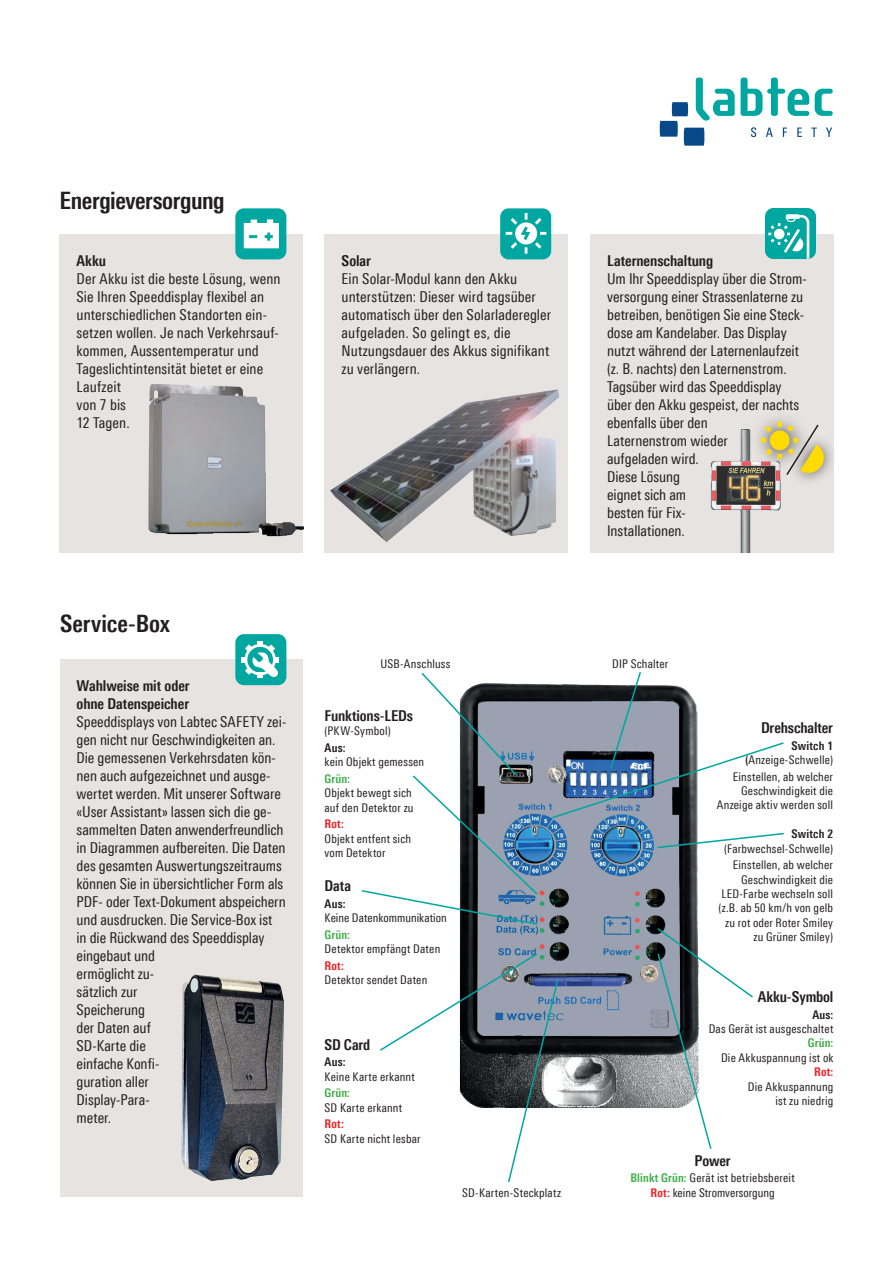
<style>
.page{position:relative;width:893px;height:1263px;background:#fff}
.page>*{position:absolute;margin:0;border:0;box-sizing:border-box;transform-origin:0 0}
.t1{font:700 24px "Linotype Univers 620 Cn";letter-spacing:-.015em;color:#231f20}
.t2{font:700 24px "Linotype Univers 620 Cn";letter-spacing:.005em;color:#231f20}
.t3{font:15px/18px "Linotype Univers 420 Cn";color:#231f20}
.t4{font:700 15px "Linotype Univers 620 Cn";letter-spacing:-.005em;color:#231f20}
.t5{font:12px/14.4px "Linotype Univers 420 Cn";letter-spacing:.015em;color:#231f20}
.t6{font:700 12px "Linotype Univers 620 Cn";letter-spacing:.02em;color:#231f20}
.t7{font:700 12px "Linotype Univers 620 Cn";letter-spacing:.02em;color:#40ae49}
.t8{font:700 12px "Linotype Univers 620 Cn";letter-spacing:.015em;color:#ee1d23}
.s1{font-family:"Linotype Univers 620 Cn";font-weight:700}
.s2{font-family:"Linotype Univers 620 Cn";font-weight:700;color:#40ae49}
.s3{font-family:"Linotype Univers 620 Cn";font-weight:700;color:#ee1d23}
</style>
<div class="page">
<svg style="left:660px;top:78px;width:75px;height:68px"></svg>
<svg style="left:741px;top:78px;width:68px;height:38px"></svg>
<svg style="left:815px;top:89px;width:18px;height:27px"></svg>
<svg style="left:751px;top:127px;width:5px;height:10px"></svg>
<svg style="left:766px;top:128px;width:7px;height:9px"></svg>
<svg style="left:783px;top:128px;width:4px;height:9px"></svg>
<svg style="left:797px;top:128px;width:5px;height:9px"></svg>
<svg style="left:811px;top:128px;width:6px;height:9px"></svg>
<svg style="left:826px;top:128px;width:6px;height:9px"></svg>
<div style="left:590px;top:234px;width:243px;height:319px;background:#e6e3e0"></div>
<img style="left:710px;top:430px;width:71px;height:123px">
<img style="left:459px;top:684px;width:239px;height:424px">
<div style="left:60px;top:234px;width:243px;height:319px;background:#e6e3e0"></div>
<div style="left:60px;top:659px;width:243px;height:538px;background:#e6e3e0"></div>
<div style="left:325px;top:234px;width:243px;height:319px;background:#e6e3e0"></div>
<img style="left:148px;top:384px;width:155px;height:153px">
<img style="left:330px;top:389px;width:229px;height:153px">
<img style="left:181px;top:974px;width:103px;height:207px">
<svg style="left:550px;top:672px;width:234px;height:148px"></svg>
<svg style="left:361px;top:672px;width:178px;height:254px"></svg>
<svg style="left:656px;top:927px;width:97px;height:222px"></svg>
<svg style="left:380px;top:952px;width:179px;height:231px"></svg>
<div style="left:788px;top:432px;width:49px;height:54px;background:#231f20;opacity:.75"></div>
<svg style="left:656px;top:832px;width:128px;height:17px"></svg>
<div style="left:748px;top:408px;width:64px;height:64px;background:#231f20;opacity:.75"></div>
<svg style="left:760px;top:420px;width:65px;height:57px"></svg>
<div style="left:235px;top:634px;width:51px;height:51px;background:#00a6a0;border-radius:8px"></div>
<svg style="left:242px;top:641px;width:37px;height:37px"></svg>
<div style="left:235px;top:208px;width:51px;height:51px;background:#00a6a0;border-radius:8px"></div>
<svg style="left:244px;top:219px;width:35px;height:29px"></svg>
<div style="left:500px;top:208px;width:51px;height:51px;background:#00a6a0;border-radius:8px"></div>
<hr style="left:525px;top:213px;width:2px;height:41px;background:#fff">
<hr style="left:506px;top:232px;width:40px;height:3px;background:#fff">
<svg style="left:508px;top:215px;width:36px;height:37px"></svg>
<div style="left:765px;top:208px;width:51px;height:51px;background:#00a6a0;border-radius:8px"></div>
<svg style="left:768px;top:214px;width:41px;height:45px"></svg>
<p class="t1" style="left:60px;top:186px;width:167px">Energieversorgung</p>
<p class="t3" style="left:77px;top:251px;width:206px"><span class="s1">Akku<br></span>Der Akku ist die beste Lösung, wenn<br>Sie Ihren Speeddisplay flexibel an</p>
<p class="t3" style="left:77px;top:305px;width:204px">unterschiedlichen Standorten ein&shy;setzen wollen. Je nach Verkehrsauf&shy;kommen, Aussentemperatur und<br>Tageslichtintensität bietet er eine<br>Laufzeit</p>
<p class="t3" style="left:77px;top:395px;width:51px">von 7 bis</p>
<p class="t3" style="left:77px;top:413px;width:55px">12 Tagen.</p>
<p class="t3" style="left:342px;top:251px;width:211px"><span class="s1">Solar<br></span>Ein Solar-Modul kann den Akku unterstützen: Dieser wird tagsüber automatisch über den Solarladeregler</p>
<p class="t3" style="left:342px;top:323px;width:171px">aufgeladen. So gelingt es, die</p>
<p class="t3" style="left:342px;top:341px;width:209px">Nutzungsdauer des Akkus signifikant zu verlängern.</p>
<p class="t2" style="left:60px;top:610px;width:111px">Service-Box</p>
<p class="t4" style="left:77px;top:677px;width:114px">Wahlweise mit oder</p>
<p class="t4" style="left:77px;top:695px;width:114px">ohne Datenspeicher</p>
<p class="t3" style="left:77px;top:712px;width:211px">Speeddisplays von Labtec SAFETY zei&shy;gen nicht nur Geschwindigkeiten an.<br>Die gemessenen Verkehrsdaten kön&shy;nen auch aufgezeichnet und ausge&shy;wertet werden. Mit unserer Software «User Assistant» lassen sich die ge&shy;sammelten Daten anwenderfreundlich in Diagrammen aufbereiten. Die Daten des gesamten Auswertungszeitraums können Sie in übersichtlicher Form als PDF- oder Text-Dokument abspeichern und ausdrucken. Die Service-Box ist in die Rückwand des Speeddisplay eingebaut und</p>
<p class="t3" style="left:77px;top:964px;width:79px">ermöglicht zu-</p>
<p class="t3" style="left:77px;top:982px;width:62px">sätzlich zur</p>
<p class="t3" style="left:77px;top:1000px;width:70px">Speicherung</p>
<p class="t3" style="left:77px;top:1018px;width:76px">der Daten auf</p>
<p class="t3" style="left:77px;top:1036px;width:71px">SD-Karte die</p>
<p class="t3" style="left:77px;top:1054px;width:84px">einfache Konfi-</p>
<p class="t3" style="left:77px;top:1072px;width:74px">guration aller</p>
<p class="t3" style="left:77px;top:1090px;width:75px">Display-Para-</p>
<p class="t3" style="left:77px;top:1108px;width:36px">meter.</p>
<p class="t5" style="left:380px;top:657px;width:71px">USB-Anschluss</p>
<p class="t4" style="left:325px;top:707px;width:90px">Funktions-LEDs</p>
<p class="t5" style="left:325px;top:724px;width:68px">(PKW-Symbol)</p>
<p class="t6" style="left:325px;top:740px;width:22px">Aus:</p>
<p class="t5" style="left:325px;top:755px;width:101px">kein Objekt gemessen</p>
<p class="t7" style="left:325px;top:771px;width:27px">Grün:</p>
<p class="t5" style="left:325px;top:786px;width:89px">Objekt bewegt sich</p>
<p class="t5" style="left:325px;top:800px;width:91px">auf den Detektor zu</p>
<p class="t8" style="left:325px;top:817px;width:21px">Rot:</p>
<p class="t5" style="left:325px;top:831px;width:88px">Objekt entfent sich</p>
<p class="t5" style="left:325px;top:845px;width:63px">vom Detektor</p>
<p class="t4" style="left:325px;top:877px;width:28px">Data</p>
<p class="t6" style="left:325px;top:896px;width:22px">Aus:</p>
<p class="t5" style="left:325px;top:910px;width:124px">Keine Datenkommunikation</p>
<p class="t7" style="left:325px;top:927px;width:27px">Grün:</p>
<p class="t5" style="left:325px;top:941px;width:117px">Detektor empfängt Daten</p>
<p class="t8" style="left:325px;top:958px;width:21px">Rot:</p>
<p class="t5" style="left:325px;top:972px;width:104px">Detektor sendet Daten</p>
<p class="t4" style="left:325px;top:1035px;width:47px">SD Card</p>
<p class="t6" style="left:325px;top:1055px;width:22px">Aus:</p>
<p class="t5" style="left:325px;top:1069px;width:92px">Keine Karte erkannt</p>
<p class="t7" style="left:325px;top:1086px;width:27px">Grün:</p>
<p class="t5" style="left:325px;top:1100px;width:79px">SD Karte erkannt</p>
<p class="t8" style="left:325px;top:1117px;width:21px">Rot:</p>
<p class="t5" style="left:325px;top:1131px;width:98px">SD Karte nicht lesbar</p>
<p class="t5" style="left:462px;top:1186px;width:100px">SD-Karten-Steckplatz</p>
<p class="t3" style="left:607px;top:251px;width:201px"><span class="s1">Laternenschaltung<br></span>Um Ihr Speeddisplay über die Strom&shy;versorgung einer Strassenlaterne zu betreiben, benötigen Sie eine Steck&shy;dose am Kandelaber. Das Display nutzt während der Laternenlaufzeit</p>
<p class="t3" style="left:607px;top:359px;width:194px">(z. B. nachts) den Laternenstrom.<br>Tagsüber wird das Speeddisplay über den Akku gespeist, der nachts ebenfalls über den</p>
<p class="t3" style="left:607px;top:431px;width:122px">Laternenstrom wieder</p>
<p class="t3" style="left:607px;top:449px;width:93px">aufgeladen wird.</p>
<p class="t3" style="left:607px;top:467px;width:74px">Diese Lösung</p>
<p class="t3" style="left:607px;top:485px;width:81px">eignet sich am</p>
<p class="t3" style="left:607px;top:503px;width:80px">besten für Fix-</p>
<p class="t3" style="left:607px;top:521px;width:79px">Installationen.</p>
<p class="t5" style="left:612px;top:656px;width:58px">DIP Schalter</p>
<p class="t4" style="left:761px;top:719px;width:74px">Drehschalter</p>
<p class="t6" style="left:791px;top:738px;width:43px">Switch 1</p>
<p class="t5" style="left:745px;top:752px;width:89px"><span class="s1">(</span>Anzeige-Schwelle)</p>
<p class="t5" style="left:733px;top:769px;width:102px">Einstellen, ab welcher</p>
<p class="t5" style="left:741px;top:783px;width:93px">Geschwindigkeit die</p>
<p class="t5" style="left:717px;top:798px;width:118px">Anzeige aktiv werden soll</p>
<p class="t6" style="left:791px;top:827px;width:43px">Switch 2</p>
<p class="t5" style="left:724px;top:841px;width:110px">(Farbwechsel-Schwelle)</p>
<p class="t5" style="left:733px;top:857px;width:102px">Einstellen, ab welcher</p>
<p class="t5" style="left:741px;top:872px;width:93px">Geschwindigkeit die</p>
<p class="t5" style="left:719px;top:886px;width:116px">LED-Farbe wechseln soll (z.B. ab 50 km/h von gelb</p>
<p class="t5" style="left:725px;top:915px;width:109px">zu rot oder Roter Smiley</p>
<p class="t5" style="left:753px;top:929px;width:81px">zu Grüner Smiley)</p>
<p class="t4" style="left:758px;top:988px;width:77px">Akku-Symbol</p>
<p class="t6" style="left:812px;top:1007px;width:22px">Aus:</p>
<p class="t5" style="left:709px;top:1021px;width:126px">Das Gerät ist ausgeschaltet</p>
<p class="t7" style="left:808px;top:1036px;width:27px">Grün:</p>
<p class="t5" style="left:721px;top:1050px;width:114px">Die Akkuspannung ist ok</p>
<p class="t8" style="left:814px;top:1065px;width:21px">Rot:</p>
<p class="t5" style="left:748px;top:1079px;width:87px">Die Akkuspannung</p>
<p class="t5" style="left:775px;top:1093px;width:60px">ist zu niedrig</p>
<p class="t4" style="left:695px;top:1151px;width:38px">Power</p>
<p class="t5" style="left:630px;top:1171px;width:166px"><span class="s2">Blinkt Grün:</span> Gerät ist betriebsbereit</p>
<p class="t5" style="left:651px;top:1185px;width:126px"><span class="s3">Rot:</span> keine Stromversorgung</p>
</div>
